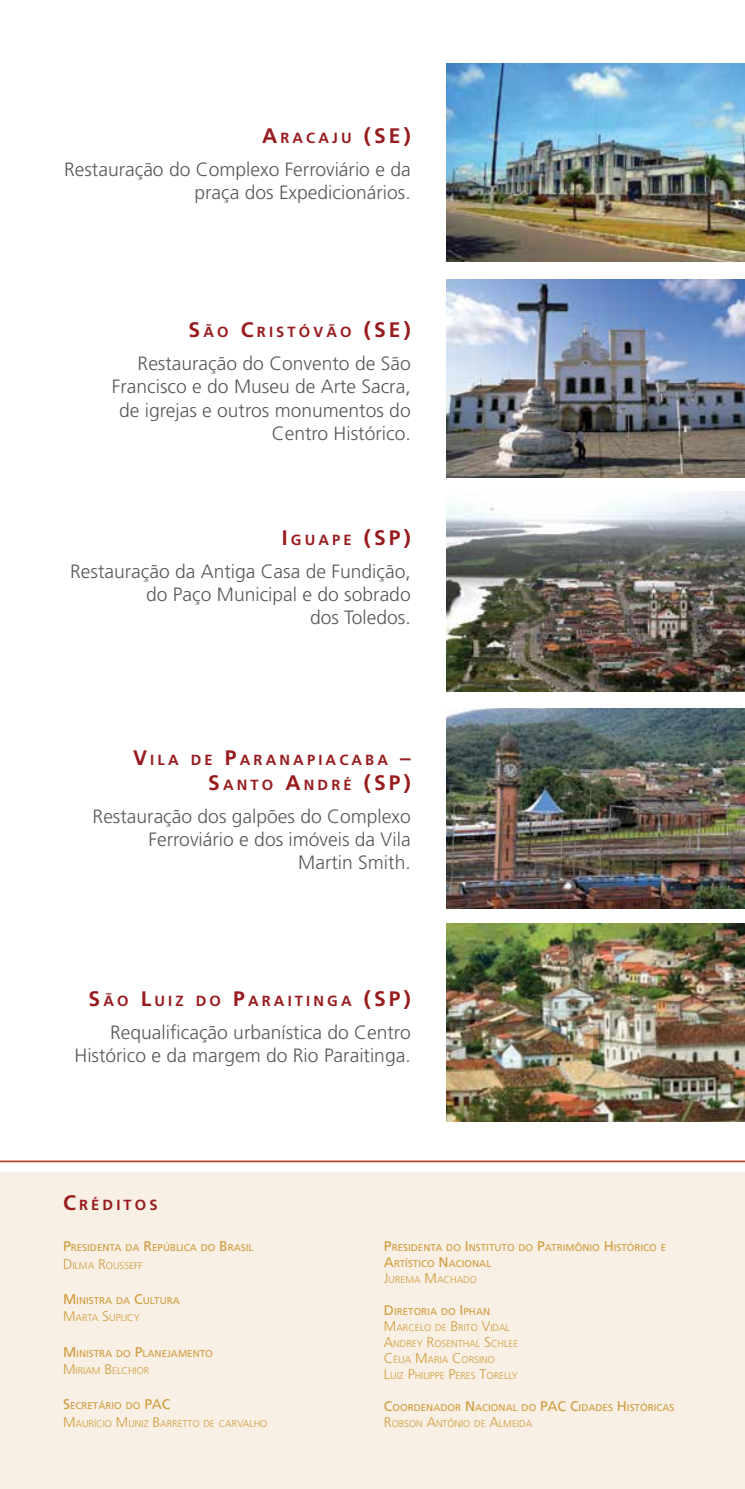
<style>
.page{position:relative;width:745px;height:1489px;background:#fff}
.page>*{position:absolute;margin:0;border:0;box-sizing:border-box;transform-origin:0 0}
.t1{font:700 21px "Frutiger";color:#981b1e}
.t2{font:300 19.25px/23.1px "Frutiger";color:#58595b;text-align:right}
.t3{font:700 14.7px "Frutiger";letter-spacing:.215em;color:#981b1e}
.t4{font:9.8px/17.5px "Frutiger";color:#d09b3e}
.t5{font:300 9.8px/15.9px "Frutiger";color:#d09b3e}
.s1{font-size:21px}
.s2{font-size:14.7px}
.s3{font-size:14px}
.s4{font-weight:300;font-size:14px}
.s5{font-weight:300}
.s6{font-weight:400;font-size:14px}
.s7{font-weight:400}
</style>
<div class="page">
<div style="left:0;top:1172px;width:744px;height:316px;background:#f8f0e4"></div>
<img style="left:446px;top:708px;width:298px;height:200px">
<img style="left:446px;top:923px;width:298px;height:198px">
<img style="left:446px;top:64px;width:298px;height:198px">
<img style="left:446px;top:279px;width:298px;height:199px">
<img style="left:446px;top:491px;width:298px;height:201px">
<hr style="left:0;top:1160px;width:744px;height:2px;background:#b3442f">
<p class="t3" style="left:262px;top:129px;width:43px"><span class="s1">A</span>RACAJ</p>
<p class="t1" style="left:341px;top:123px;width:71px"><span class="s2">U</span> (SE )</p>
<p class="t2" style="left:64px;top:158px;width:348px">Restauração do Complexo Ferroviário e da praça dos Expedicionários.</p>
<p class="t3" style="left:188px;top:323px;width:223px"><span class="s1">S</span> ÃO <span class="s1">C</span>RISTÓVÃO <span class="s1">(SE )</span></p>
<p class="t2" style="left:112px;top:352px;width:300px">Restauração do Convento de São<br>Francisco e do Museu de Arte Sacra, de igrejas e outros monumentos do<br>Centro Histórico.</p>
<p class="t1" style="left:282px;top:525px;width:130px">I <span class="s2">GUAP E</span> (SP)</p>
<p class="t2" style="left:70px;top:560px;width:342px">Restauração da Antiga Casa de Fundição, do Paço Municipal e do sobrado<br>dos Toledos.</p>
<p class="t3" style="left:133px;top:751px;width:206px"><span class="s1">V</span>ILA DE <span class="s1">P</span>ARANAP IACABA</p>
<p class="t1" style="left:400px;top:745px;width:12px">–</p>
<p class="t3" style="left:208px;top:776px;width:204px"><span class="s1">S</span> ANTO <span class="s1">A</span>NDRÉ <span class="s1">(SP)</span></p>
<p class="t2" style="left:93px;top:805px;width:319px">Restauração dos galpões do Complexo<br>Ferroviário e dos imóveis da Vila<br>Martin Smith.</p>
<p class="t3" style="left:88px;top:991px;width:323px"><span class="s1">S</span> ÃO <span class="s1">L</span> UIZ DO <span class="s1">P</span>ARAITINGA <span class="s1">(SP)</span></p>
<p class="t2" style="left:74px;top:1020px;width:337px">Requalificação urbanística do Centro<br>Histórico e da margem do Rio Paraitinga.</p>
<p class="t3" style="left:63px;top:1196px;width:96px"><span class="s1">C</span>RÉDITOS</p>
<p class="t4" style="left:63px;top:1238px;width:192px"><span class="s3">P</span>RESIDENTA DA <span class="s3">R</span>EPÚBLICA DO <span class="s3">B</span> RASIL<br><span class="s4">D</span><span class="s5">ILMA</span> <span class="s4">R</span><span class="s5">OUSSEFF</span></p>
<p class="t4" style="left:63px;top:1291px;width:118px"><span class="s3">M</span>INISTRA DA <span class="s3">C</span>ULTURA<br><span class="s4">M</span><span class="s5">ARTA</span> <span class="s4">S</span> <span class="s5">UPLICY</span></p>
<p class="t4" style="left:63px;top:1344px;width:151px"><span class="s3">M</span>INISTRA DO <span class="s3">P</span>LANEJAM ENTO<br><span class="s4">M</span> <span class="s5">IRIAM</span> <span class="s4">B</span><span class="s5">ELCHIOR</span></p>
<p class="t5" style="left:63px;top:1396px;width:206px;line-height:17.5px"><span class="s6">S</span><span class="s7">ECRETÁRIO DO</span> <span class="s6">PAC<br></span><span class="s3">M</span>AURÍCIO <span class="s3">M</span> UNIZ <span class="s3">B</span>ARRETTO DE CARVALHO</p>
<p class="t4" style="left:383px;top:1239px;width:283px;line-height:15.9px"><span class="s3">P</span>RESIDENTA DO <span class="s3">I</span> NSTITUTO DO <span class="s3">P</span>ATRIMÔNIO <span class="s3">H</span>ISTÓRICO E<br><span class="s3">A</span>RTÍSTICO <span class="s3">N</span> ACIONAL<br><span class="s4">J</span><span class="s5">UREMA</span> <span class="s4">M</span><span class="s5">ACHADO</span></p>
<p class="t5" style="left:383px;top:1303px;width:136px"><span class="s6">D</span> <span class="s7">IRETORIA DO</span> <span class="s6">I</span> <span class="s7">PHAN<br></span><span class="s3">M</span>ARCELO DE <span class="s3">B</span>RITO <span class="s3">V</span>IDAL<br><span class="s3">A</span>NDREY <span class="s3">R</span>OSENTHAL <span class="s3">S</span>CHLEE<br><span class="s3">C</span> ÉLIA <span class="s3">M</span>ARIA <span class="s3">C</span> ORSINO<br><span class="s3">L</span>UIZ <span class="s3">P</span>HILIPPE <span class="s3">P</span>ERES <span class="s3">T</span>ORELLY</p>
<p class="t4" style="left:383px;top:1399px;width:292px;line-height:15.9px"><span class="s3">C</span>OORDENADOR <span class="s3">N</span>ACIONAL DO <span class="s3">PAC C</span>IDADES <span class="s3">H</span>ISTÓRICAS<br><span class="s4">R</span><span class="s5">OBSON</span> <span class="s4">A</span><span class="s5">NTÔNIO DE</span> <span class="s4">A</span><span class="s5">LMEIDA</span></p>
</div>
